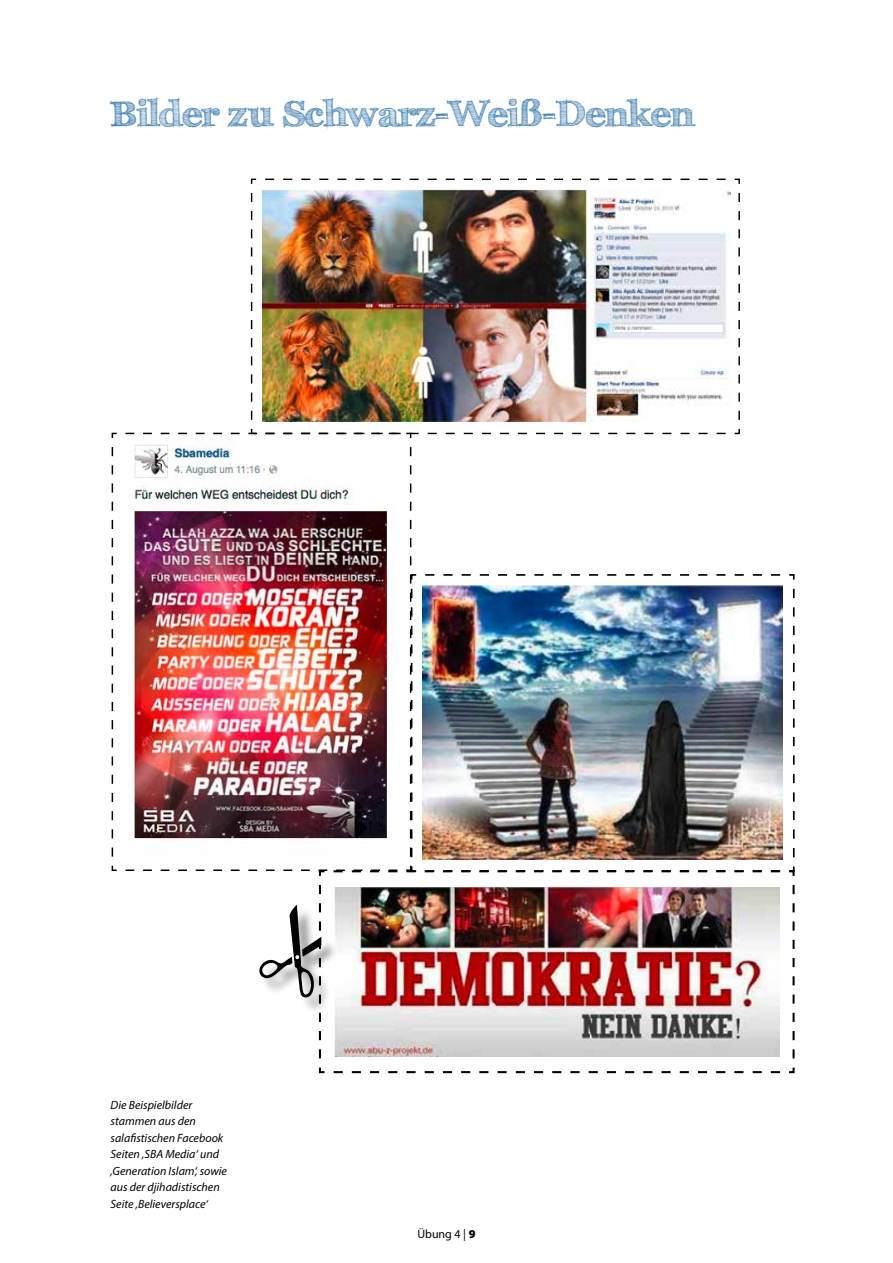
<style>
.page{position:relative;width:893px;height:1263px;background:#fff}
.page>*{position:absolute;margin:0;border:0;box-sizing:border-box;transform-origin:0 0}
.t1{font:700 36px "FFF Tusj";color:#4380b2}
.t2{font:italic 12px/16.5px "Myriad Pro";color:#000}
.t3{font:12px "Myriad Pro";color:#000}
.s1{font-weight:900}
</style>
<div class="page">
<img style="left:318px;top:872px;width:477px;height:202px">
<svg style="left:250px;top:178px;width:490px;height:257px"></svg>
<svg style="left:412px;top:433px;width:318px;height:1px"></svg>
<svg style="left:111px;top:432px;width:301px;height:439px"></svg>
<svg style="left:410px;top:442px;width:2px;height:131px"></svg>
<svg style="left:126px;top:869px;width:284px;height:3px"></svg>
<svg style="left:410px;top:573px;width:385px;height:300px"></svg>
<div style="left:261px;top:907px;width:77px;height:107px;background:#000;opacity:.45"></div>
<svg style="left:259px;top:885px;width:62px;height:178px"></svg>
<img style="left:263px;top:190px;width:467px;height:231px">
<img style="left:128px;top:439px;width:265px;height:419px">
<img style="left:422px;top:586px;width:361px;height:273px">
<h1 class="t1" style="left:111px;top:92px;width:585px">Bilder zu Schwarz-Weiß-Denken</h1>
<p class="t2" style="left:111px;top:1096px;width:118px">Die Beispielbilder stammen aus den salafistischen Facebook<br>Seiten ‚SBA Media‘ und ‚Generation Islam‘, sowie aus der djihadistischen<br>Seite ‚Believersplace‘</p>
<p class="t3" style="left:417px;top:1226px;width:60px">Übung 4 | <span class="s1">9</span></p>
</div>
